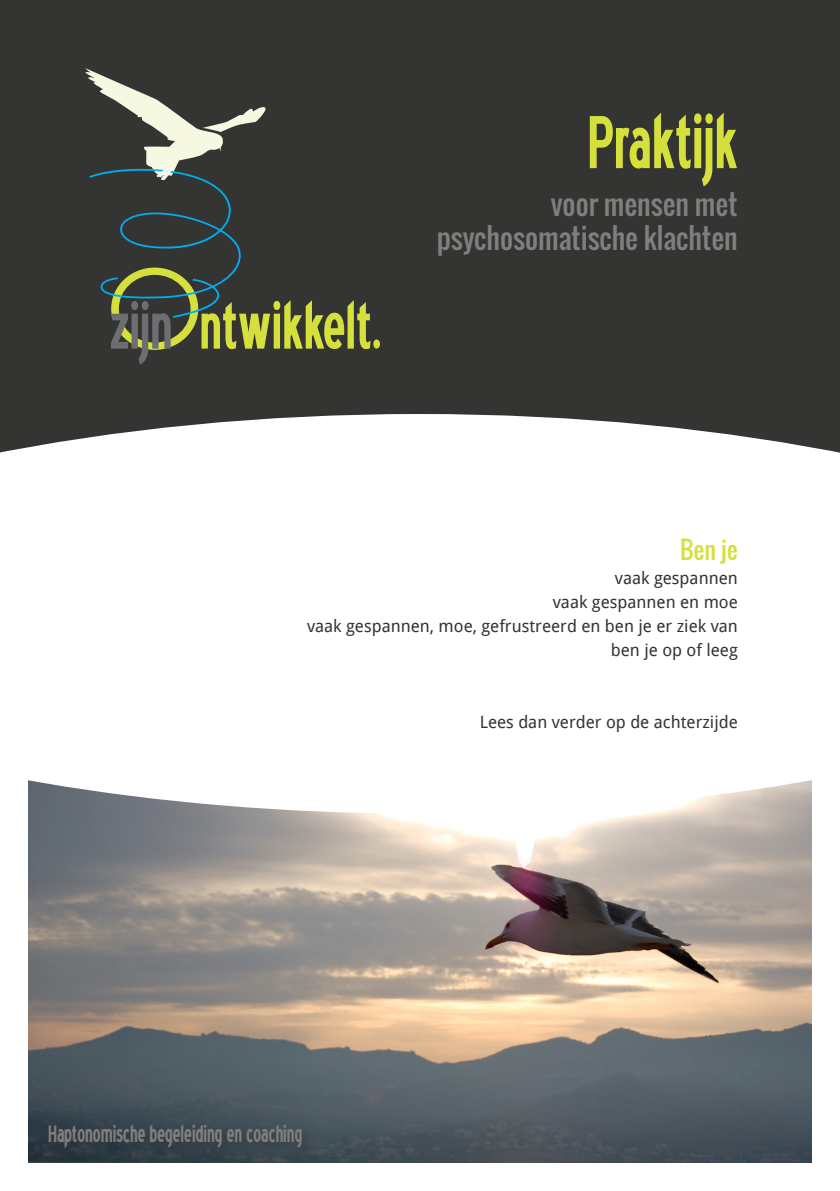
<style>
.page{position:relative;width:840px;height:1191px;background:#fff}
.page>*{position:absolute;margin:0;border:0;box-sizing:border-box;transform-origin:0 0}
.t1{font:94px "Blue Highway Condensed";color:#d6e03d}
.t2{font:30px "Blue Highway Condensed";color:#837e7e}
.t3{font:28px/34px "Oswald";color:#837e7e;text-align:right}
.t4{font:24px "Oswald";color:#d6e03d}
.t5{font:17px/24px "Droid Sans";color:#343433;text-align:right}
</style>
<div class="page">
<img style="left:28px;top:813px;width:783px;height:349px">
<svg style="left:28px;top:780px;width:784px;height:33px"></svg>
<svg style="left:0;top:0;width:839px;height:453px;background:#434342"></svg>
<svg style="left:85px;top:68px;width:295px;height:296px;background:#484b40"></svg>
<div style="left:47px;top:1122px;width:265px;height:34px;background:#343433;opacity:.5"></div>
<h1 class="t1" style="left:587px;top:102px;width:152px">Praktijk</h1>
<h3 class="t3" style="left:436px;top:187px;width:302px">voor mensen met psychosomatische klachten</h3>
<h3 class="t4" style="left:679px;top:532px;width:59px">Ben je</h3>
<p class="t5" style="left:307px;top:566px;width:432px">vaak gespannen<br>vaak gespannen en moe<br>vaak gespannen, moe, gefrustreerd en ben je er ziek van ben je op of leeg</p>
<h2 class="t2" style="left:48px;top:1120px;width:255px">Haptonomische begeleiding en coaching</h2>
<p class="t5" style="left:479px;top:710px;width:259px">Lees dan verder op de achterzijde</p>
</div>
